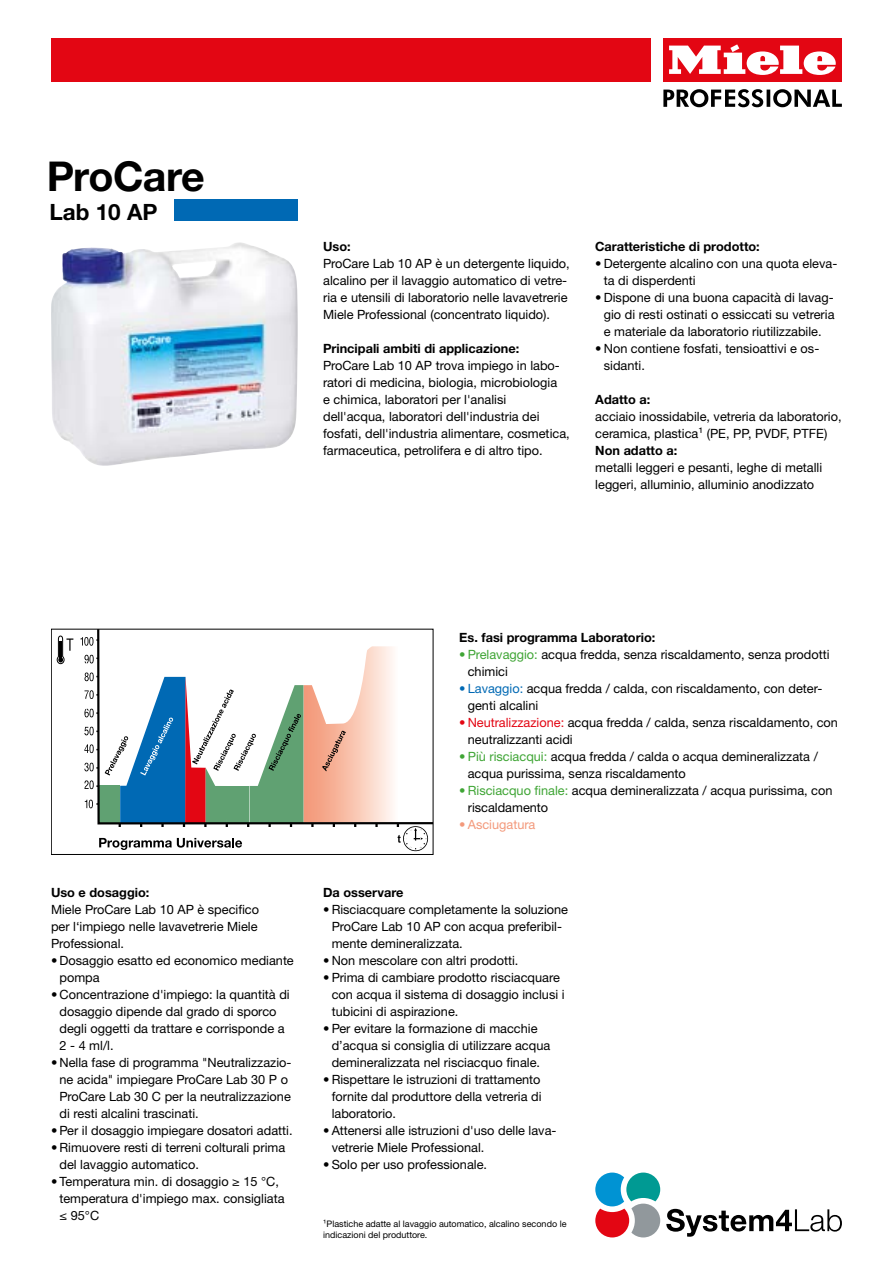
<style>
.page{position:relative;width:893px;height:1263px;background:#fff}
.page>*{position:absolute;margin:0;border:0;box-sizing:border-box;transform-origin:0 0}
.t1{font:700 41.1px "Helvetica Neue LTW1 G";letter-spacing:-.02em;color:#000}
.t2{font:700 22.5px "Helvetica Neue LTW1 G";color:#000}
.t3{font:12.75px/17px "Helvetica Neue LTW1 G";color:#000}
.t4{font:700 12.75px "Helvetica Neue LTW1 G";color:#000}
.t5{font:12.75px "Helvetica Neue LTW1 G";color:#f3997b}
.t6{font:9px/10.8px "Helvetica Neue LTW1 G";color:#000}
.s1{color:#3fa535}
.s2{color:#0069b4}
.s3{color:#e30613}
</style>
<div class="page">
<div style="left:51px;top:38px;width:599px;height:44px;background:#e30613"></div>
<svg style="left:663px;top:89px;width:179px;height:18px"></svg>
<div style="left:663px;top:38px;width:179px;height:44px;background:#e30613"></div>
<svg style="left:669px;top:44px;width:167px;height:31px"></svg>
<div style="left:174px;top:199px;width:124px;height:22px;background:#0069b4"></div>
<img style="left:51px;top:242px;width:247px;height:224px">
<svg style="left:595px;top:1172px;width:65px;height:65px"></svg>
<svg style="left:666px;top:1209px;width:176px;height:28px"></svg>
<div style="left:51px;top:629px;width:382px;height:226px;border:1px solid #000"></div>
<svg style="left:57px;top:635px;width:16px;height:29px"></svg>
<svg style="left:80px;top:637px;width:348px;height:214px"></svg>
<h1 class="t1" style="left:47px;top:151px;width:160px">ProCare</h1>
<h2 class="t2" style="left:50px;top:198px;width:109px">Lab 10 AP</h2>
<p class="t4" style="left:323px;top:238px;width:29px">Uso:</p>
<p class="t3" style="left:323px;top:255px;width:248px">ProCare Lab 10 AP è un detergente liquido, alcalino per il lavaggio automatico di vetre&shy;ria e utensili di laboratorio nelle lavavetrerie Miele Professional (concentrato liquido).</p>
<p class="t4" style="left:323px;top:341px;width:198px">Principali ambiti di applicazione:</p>
<p class="t3" style="left:323px;top:357px;width:248px">ProCare Lab 10 AP trova impiego in labo&shy;ratori di medicina, biologia, microbiologia<br>e chimica, laboratori per l'analisi dell'acqua, laboratori dell'industria dei fosfati, dell'industria alimentare, cosmetica, farmaceutica, petrolifera e di altro tipo.</p>
<p class="t4" style="left:595px;top:238px;width:166px">Caratteristiche di prodotto:</p>
<p class="t3" style="left:604px;top:255px;width:235px;text-indent:-9px">• Detergente alcalino con una quota eleva&shy;ta di disperdenti</p>
<p class="t3" style="left:604px;top:289px;width:232px;text-indent:-9px">• Dispone di una buona capacità di lavag&shy;gio di resti ostinati o essiccati su vetreria e materiale da laboratorio riutilizzabile.</p>
<p class="t3" style="left:604px;top:340px;width:217px;text-indent:-9px">• Non contiene fosfati, tensioattivi e os&shy;sidanti.</p>
<p class="t4" style="left:595px;top:392px;width:56px">Adatto a:</p>
<p class="t3" style="left:595px;top:408px;width:248px">acciaio inossidabile, vetreria da laboratorio, ceramica, plastica¹ (PE, PP, PVDF, PTFE)</p>
<p class="t4" style="left:595px;top:443px;width:83px">Non adatto a:</p>
<p class="t3" style="left:595px;top:459px;width:228px">metalli leggeri e pesanti, leghe di metalli leggeri, alluminio, alluminio anodizzato</p>
<p class="t4" style="left:51px;top:885px;width:100px">Uso e dosaggio:</p>
<p class="t3" style="left:51px;top:901px;width:210px;text-align:justify">Miele ProCare Lab 10 AP è specifico per l‘impiego nelle lavavetrerie Miele Professional.</p>
<p class="t3" style="left:60px;top:952px;width:236px;text-indent:-9px">• Dosaggio esatto ed economico mediante pompa</p>
<p class="t3" style="left:60px;top:986px;width:232px;text-indent:-9px">• Concentrazione d'impiego: la quantità di dosaggio dipende dal grado di sporco degli oggetti da trattare e corrisponde a<br>2 - 4 ml/l.</p>
<p class="t3" style="left:60px;top:1054px;width:233px;text-indent:-9px">• Nella fase di programma "Neutralizzazio&shy;ne acida" impiegare ProCare Lab 30 P o ProCare Lab 30 C per la neutralizzazione di resti alcalini trascinati.</p>
<p class="t3" style="left:51px;top:1122px;width:243px">• Per il dosaggio impiegare dosatori adatti.</p>
<p class="t3" style="left:60px;top:1139px;width:227px;text-indent:-9px">• Rimuovere resti di terreni colturali prima del lavaggio automatico.</p>
<p class="t3" style="left:60px;top:1173px;width:227px;text-indent:-9px">• Temperatura min. di dosaggio ≥ 15 °C, temperatura d'impiego max. consigliata ≤ 95°C</p>
<p class="t4" style="left:459px;top:630px;width:198px">Es. fasi programma Laboratorio:</p>
<p class="t3" style="left:468px;top:646px;width:363px;text-indent:-9px"><span class="s1">• Prelavaggio:</span> acqua fredda, senza riscaldamento, senza prodotti chimici</p>
<p class="t3" style="left:468px;top:680px;width:356px;text-indent:-9px"><span class="s2">• Lavaggio:</span> acqua fredda / calda, con riscaldamento, con deter&shy;genti alcalini</p>
<p class="t3" style="left:468px;top:714px;width:372px;text-indent:-9px"><span class="s3">• Neutralizzazione:</span> acqua fredda / calda, senza riscaldamento, con neutralizzanti acidi</p>
<p class="t3" style="left:468px;top:748px;width:352px;text-indent:-9px"><span class="s1">• Più risciacqui:</span> acqua fredda / calda o acqua demineralizzata / acqua purissima, senza riscaldamento</p>
<p class="t3" style="left:468px;top:782px;width:366px;text-indent:-9px"><span class="s1">• Risciacquo finale:</span> acqua demineralizzata / acqua purissima, con riscaldamento</p>
<p class="t5" style="left:459px;top:817px;width:77px">• Asciugatura</p>
<p class="t4" style="left:323px;top:885px;width:82px">Da osservare</p>
<p class="t3" style="left:332px;top:901px;width:238px;text-indent:-9px">• Risciacquare completamente la soluzione<br>ProCare Lab 10 AP con acqua preferibil&shy;mente demineralizzata.</p>
<p class="t3" style="left:323px;top:952px;width:197px">• Non mescolare con altri prodotti.</p>
<p class="t3" style="left:332px;top:969px;width:234px;text-indent:-9px">• Prima di cambiare prodotto risciacquare con acqua il sistema di dosaggio inclusi i tubicini di aspirazione.</p>
<p class="t3" style="left:332px;top:1020px;width:220px;text-indent:-9px">• Per evitare la formazione di macchie d’acqua si consiglia di utilizzare acqua demineralizzata nel risciacquo finale.</p>
<p class="t3" style="left:332px;top:1071px;width:211px;text-align:justify;text-indent:-9px">• Rispettare le istruzioni di trattamento fornite dal produttore della vetreria di laboratorio.</p>
<p class="t3" style="left:332px;top:1122px;width:226px;text-indent:-9px">• Attenersi alle istruzioni d'uso delle lava&shy;vetrerie Miele Professional.</p>
<p class="t3" style="left:323px;top:1156px;width:165px">• Solo per uso professionale.</p>
<p class="t6" style="left:323px;top:1218px;width:245px">¹Plastiche adatte al lavaggio automatico, alcalino secondo le indicazioni del produttore.</p>
</div>
